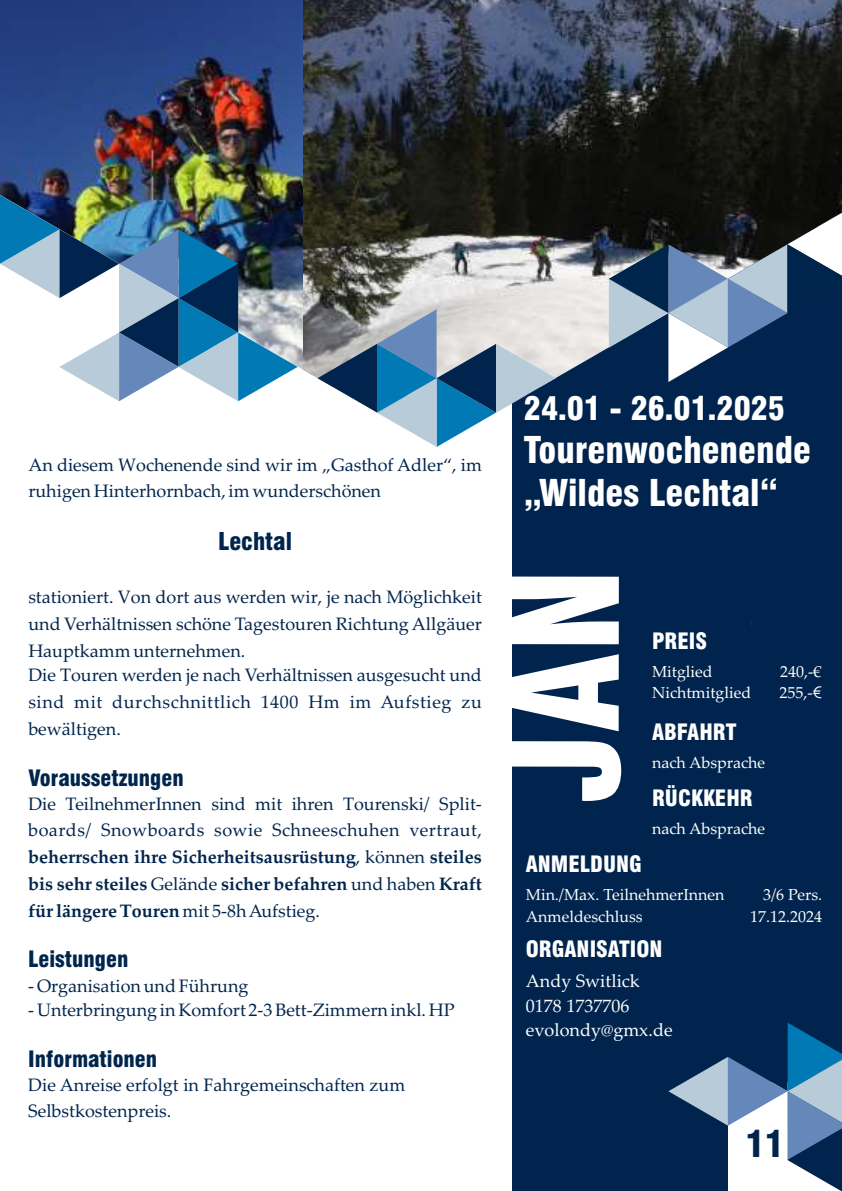
<style>
.page{position:relative;width:842px;height:1191px;background:#fff}
.page>*{position:absolute;margin:0;border:0;box-sizing:border-box;transform-origin:0 0}
.t1{font:900 condensed 144px "Swiss 721 BT";color:#fff}
.t2{font:900 condensed 36px/43.2px "Swiss 721 BT";color:#fff}
.t3{font:900 condensed 36px "Swiss 721 BT";color:#00254d}
.t4{font:900 condensed 32px "Swiss 721 BT";color:#fff}
.t5{font:900 condensed 24px "Swiss 721 BT";color:#00254d}
.t6{font:900 condensed 22px "Swiss 721 BT";color:#fefefe}
.t7{font:900 condensed 22px "Swiss 721 BT";color:#00254d}
.t8{font:18px/26.8px "Palatino Linotype";color:#00254d;text-align:justify}
.t9{font:18px/24.2px "Palatino Linotype";color:#fefefe}
.t10{font:16px/21.6px "Palatino Linotype";color:#fefefe}
.s1{font-weight:700}
.s2{font-family:"Century Gothic"}
</style>
<div class="page">
<div style="left:512px;top:0;width:330px;height:1191px;background:#00244d"></div>
<img style="left:0;top:0;width:303px;height:370px">
<img style="left:303px;top:0;width:539px;height:378px">
<svg style="left:317px;top:309px;width:239px;height:138px"></svg>
<img style="left:0;top:195px;width:298px;height:206px">
<svg style="left:609px;top:210px;width:233px;height:172px"></svg>
<svg style="left:668px;top:1022px;width:174px;height:169px"></svg>
<p class="t8" style="left:28px;top:453px;width:455px">An diesem Wochenende sind wir im „Gasthof Adler“, im ruhigen Hinterhornbach, im wunderschönen</p>
<h3 class="t5" style="left:218px;top:532px;width:75px">Lechtal</h3>
<p class="t8" style="left:28px;top:586px;width:455px">stationiert. Von dort aus werden wir, je nach Möglichkeit und Verhältnissen schöne Tagestouren Richtung Allgäuer Hauptkamm unternehmen.</p>
<p class="t8" style="left:28px;top:664px;width:455px">Die Touren werden je nach Verhältnissen ausgesucht und sind mit durchschnittlich 1400 Hm im Aufstieg zu bewältigen.</p>
<p class="t7" style="left:28px;top:769px;width:157px">Voraussetzungen</p>
<p class="t8" style="left:28px;top:792px;width:455px">Die TeilnehmerInnen sind mit ihren Tourenski/ Split&shy;boards/ Snowboards sowie Schneeschuhen vertraut, <span class="s1">beherrschen ihre Sicherheitsausrüstung</span>, können <span class="s1">steiles bis sehr steiles</span> Gelände <span class="s1">sicher befahren</span> und haben <span class="s1">Kraft für längere Touren</span> mit 5-8h Aufstieg.</p>
<p class="t7" style="left:28px;top:950px;width:102px">Leistungen</p>
<p class="t8" style="left:28px;top:974px;width:222px">- Organisation und Führung</p>
<p class="t8" style="left:28px;top:998px;width:428px">- Unterbringung in Komfort 2-3 Bett-Zimmern inkl. HP</p>
<p class="t7" style="left:28px;top:1050px;width:130px">Informationen</p>
<p class="t8" style="left:28px;top:1073px;width:378px">Die Anreise erfolgt in Fahrgemeinschaften zum<br>Selbstkostenpreis.</p>
<h3 class="t4" style="left:524px;top:396px;width:263px">24.01 - 26.01.2025</h3>
<h2 class="t2" style="left:524px;top:432px;width:289px">Tourenwochenende „Wildes Lechtal“</h2>
<h1 class="t1" style="left:509px;top:802px;width:236px;rotate:-90deg">JAN</h1>
<p class="t6" style="left:526px;top:855px;width:117px">ANMELDUNG</p>
<p class="t6" style="left:652px;top:632px;width:56px">PREIS</p>
<p class="t10" style="left:652px;top:662px;width:101px">Mitglied<br>Nichtmitglied</p>
<p class="t10" style="left:779px;top:662px;width:44px">240,-€<br>255,-<span class="s2">€</span></p>
<p class="t6" style="left:652px;top:723px;width:86px">ABFAHRT</p>
<p class="t10" style="left:652px;top:753px;width:115px">nach Absprache</p>
<p class="t6" style="left:652px;top:789px;width:102px">RÜCKKEHR</p>
<p class="t10" style="left:652px;top:819px;width:115px">nach Absprache</p>
<p class="t10" style="left:526px;top:885px;width:200px">Min./Max. TeilnehmerInnen<br>Anmeldeschluss</p>
<p class="t10" style="left:750px;top:885px;width:74px;text-align:right">3/6 Pers.<br>17.12.2024</p>
<p class="t6" style="left:526px;top:940px;width:138px">ORGANISATION</p>
<p class="t9" style="left:526px;top:971px;width:148px">Andy Switlick<br>0178 1737706 evolondy@gmx.de</p>
<h2 class="t3" style="left:745px;top:1129px;width:40px">11</h2>
</div>
